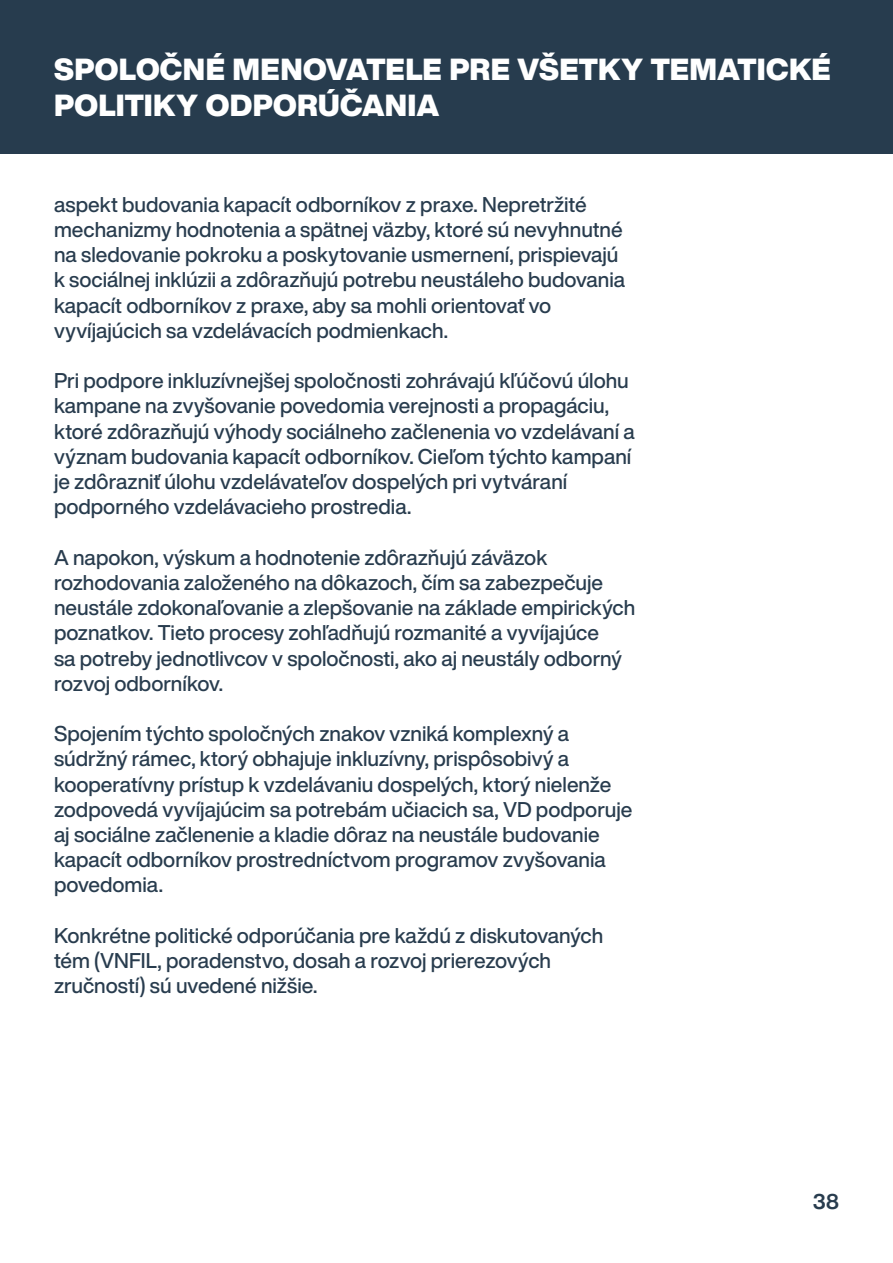
<style>
.page{position:relative;width:893px;height:1263px;background:#fff}
.page>*{position:absolute;margin:0;border:0;box-sizing:border-box;transform-origin:0 0}
.t1{font:900 30px/36px "Helvetica Now Display";letter-spacing:.01em;color:#fff}
.t2{font:500 21px/25.2px "Helvetica Now Display";color:#283c4e}
.t3{font:700 21px "Helvetica Now Display";color:#283c4e}
</style>
<div class="page">
<div style="left:0;top:0;width:893px;height:153px;background:#273c4e"></div>
<h1 class="t1" style="left:54px;top:52px;width:778px">SPOLOČNÉ MENOVATELE PRE VŠETKY TEMATICKÉ<br>POLITIKY ODPORÚČANIA</h1>
<p class="t2" style="left:54px;top:192px;width:573px">aspekt budovania kapacít odborníkov z praxe. Nepretržité mechanizmy hodnotenia a spätnej väzby, ktoré sú nevyhnutné na sledovanie pokroku a poskytovanie usmernení, prispievajú k sociálnej inklúzii a zdôrazňujú potrebu neustáleho budovania kapacít odborníkov z praxe, aby sa mohli orientovať vo vyvíjajúcich sa vzdelávacích podmienkach.</p>
<p class="t2" style="left:54px;top:368px;width:582px">Pri podpore inkluzívnejšej spoločnosti zohrávajú kľúčovú úlohu kampane na zvyšovanie povedomia verejnosti a propagáciu, ktoré zdôrazňujú výhody sociálneho začlenenia vo vzdelávaní a význam budovania kapacít odborníkov. Cieľom týchto kampaní je zdôrazniť úlohu vzdelávateľov dospelých pri vytváraní podporného vzdelávacieho prostredia.</p>
<p class="t2" style="left:54px;top:544px;width:583px">A napokon, výskum a hodnotenie zdôrazňujú záväzok rozhodovania založeného na dôkazoch, čím sa zabezpečuje neustále zdokonaľovanie a zlepšovanie na základe empirických poznatkov. Tieto procesy zohľadňujú rozmanité a vyvíjajúce<br>sa potreby jednotlivcov v spoločnosti, ako aj neustály odborný rozvoj odborníkov.</p>
<p class="t2" style="left:54px;top:721px;width:580px">Spojením týchto spoločných znakov vzniká komplexný a súdržný rámec, ktorý obhajuje inkluzívny, prispôsobivý a kooperatívny prístup k vzdelávaniu dospelých, ktorý nielenže zodpovedá vyvíjajúcim sa potrebám učiacich sa, VD podporuje aj sociálne začlenenie a kladie dôraz na neustále budovanie kapacít odborníkov prostredníctvom programov zvyšovania povedomia.</p>
<p class="t2" style="left:54px;top:922px;width:551px">Konkrétne politické odporúčania pre každú z diskutovaných tém (VNFIL, poradenstvo, dosah a rozvoj prierezových zručností) sú uvedené nižšie.</p>
<p class="t3" style="left:813px;top:1187px;width:28px">38</p>
</div>
